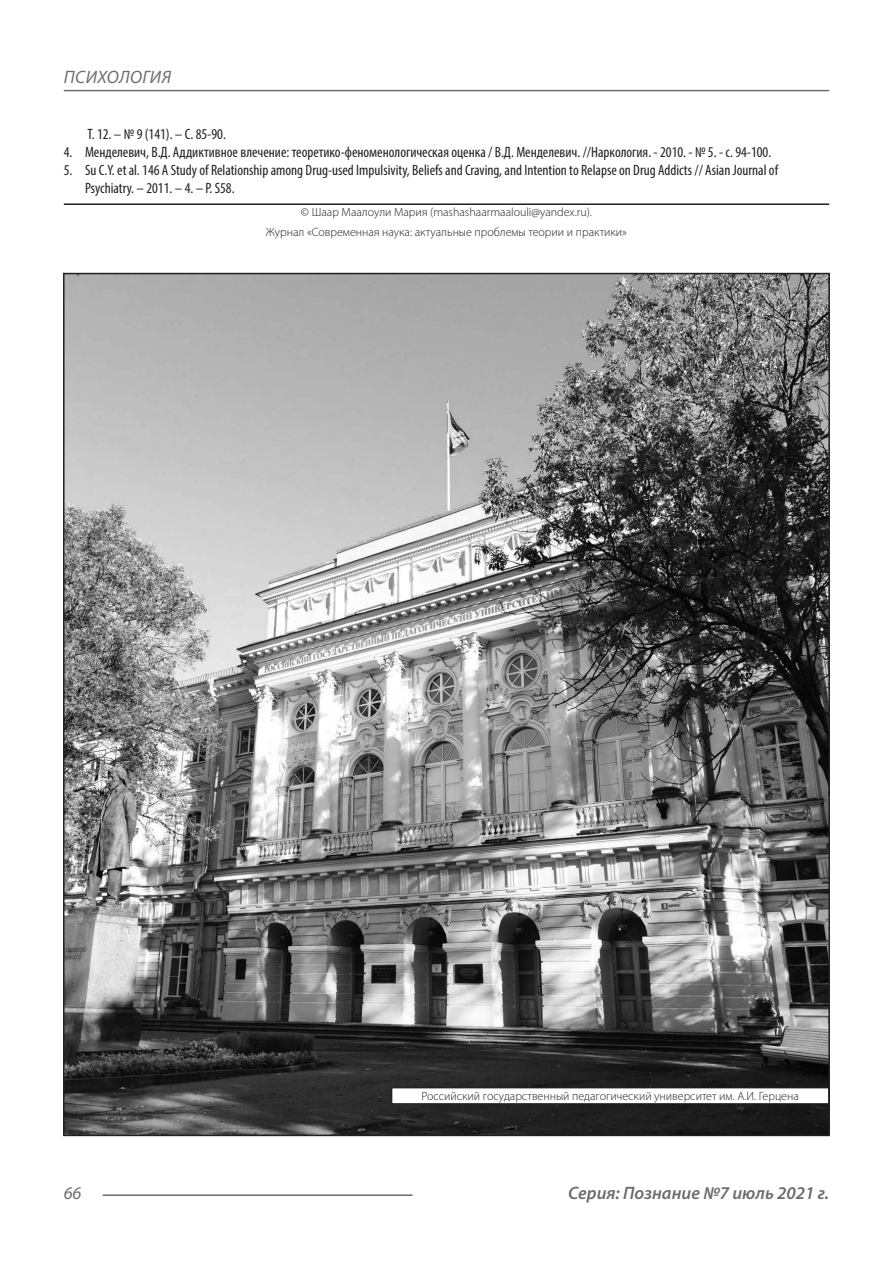
<style>
.page{position:relative;width:893px;height:1263px;background:#fff}
.page>*{position:absolute;margin:0;border:0;box-sizing:border-box;transform-origin:0 0}
.t1{font:italic 600 18px "Myriad Pro";color:#6c6d70}
.t2{font:italic 18px "Myriad Pro";letter-spacing:.02em;color:#6c6d70}
.t3{font:condensed 15px/18px "Myriad Pro";color:#231f20}
.Автор_копирайт{font:300 12px "Myriad Pro";color:#231f20}
</style>
<div class="page">
<hr style="left:103px;top:1194px;width:309px;height:2px;background:#6c6d70">
<hr style="left:64px;top:90px;width:765px;height:1px;background:#6c6d70">
<hr style="left:64px;top:203px;width:765px;height:2px;background:#231f20">
<img style="left:66px;top:276px;width:761px;height:857px">
<div style="left:392px;top:1088px;width:437px;height:16px;background:#fff"></div>
<div style="left:391px;top:1087px;width:438px;height:17px;border:1px solid #231f20"></div>
<p class="t2" style="left:64px;top:66px;width:109px">ПСИХОЛОГИЯ</p>
<p class="t3" style="left:87px;top:125px;width:140px">Т. 12. – № 9 (141). – С. 85-90.</p>
<p class="t3" style="left:64px;top:143px;width:709px">4. Менделевич, В.Д. Аддиктивное влечение: теоретико-феноменологическая оценка / В.Д. Менделевич. //Наркология. - 2010. - № 5. - с. 94-100.</p>
<p class="t3" style="left:85px;top:161px;width:695px;text-indent:-21px">5. Su C.Y. et al. 146 A Study of Relationship among Drug-used Impulsivity, Beliefs and Craving, and Intention to Relapse on Drug Addicts // Asian Journal of<br>Psychiatry. – 2011. – 4. – P. S58.</p>
<p class="Автор_копирайт" style="left:301px;top:205px;width:293px">© Шаар Маалоули Мария (mashashaarmaalouli@yandex.ru).</p>
<p class="Автор_копирайт" style="left:266px;top:225px;width:363px">Журнал «Современная наука: актуальные проблемы теории и практики»</p>
<p class="Автор_копирайт" style="left:422px;top:1089px;width:379px">Российский государственный педагогический университет им. А.И. Герцена</p>
<p class="t2" style="left:64px;top:1182px;width:19px">66</p>
<p class="t1" style="left:568px;top:1182px;width:263px">Серия: Познание №7 июль 2021 г.</p>
</div>
